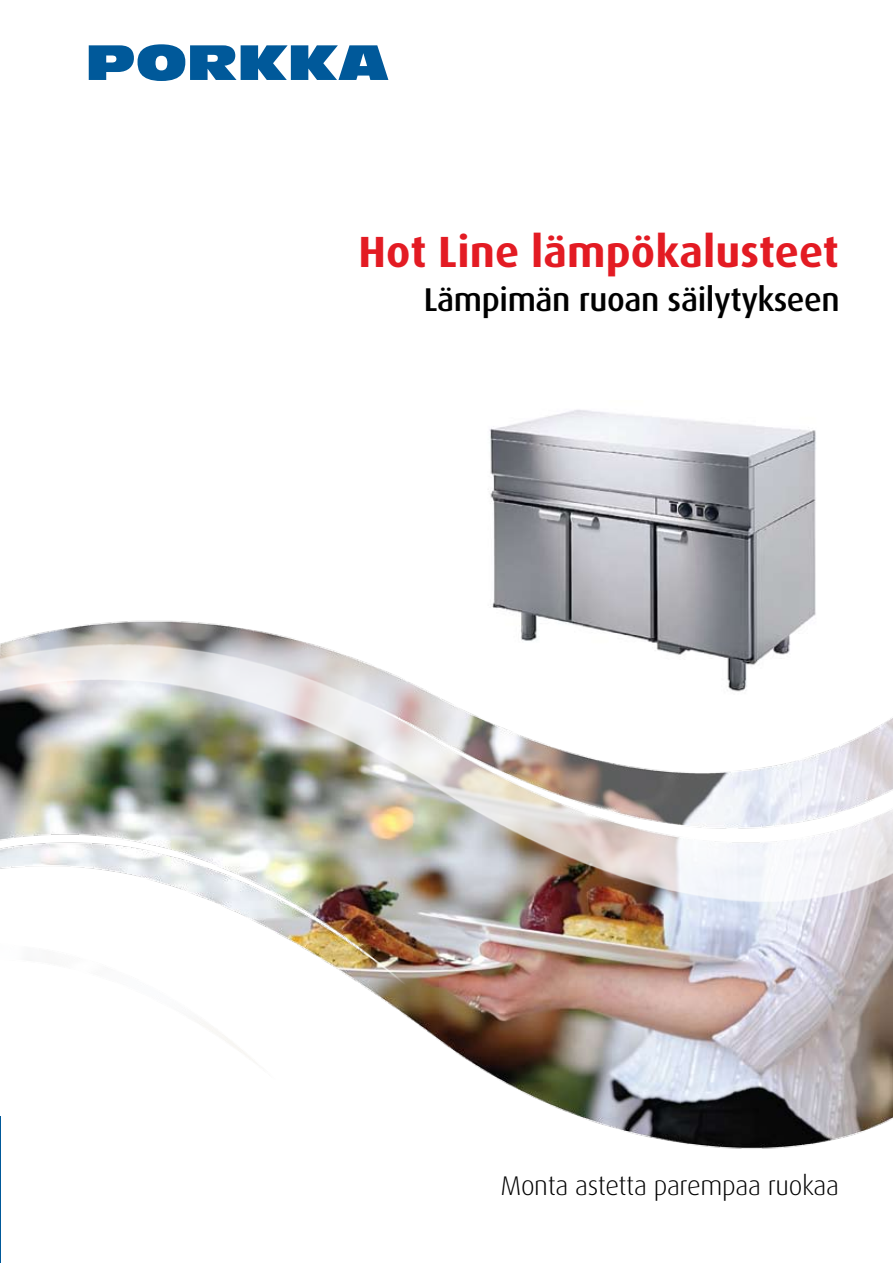
<style>
.page{position:relative;width:893px;height:1263px;background:#fff}
.page>*{position:absolute;margin:0;border:0;box-sizing:border-box;transform-origin:0 0}
.t1{font:700 43.8px "Dax";letter-spacing:.005em;color:#e31b23}
.t2{font:500 33px "Dax";letter-spacing:-.015em;color:#000}
.t3{font:300 27px "Dax";letter-spacing:-.015em;color:#000}
</style>
<div class="page">
<img style="left:0;top:620px;width:893px;height:529px">
<svg style="left:89px;top:44px;width:299px;height:37px"></svg>
<img style="left:453px;top:409px;width:410px;height:290px">
<hr style="left:0;top:1116px;width:1px;height:147px;background:#00599a">
<p class="t1" style="left:359px;top:227px;width:482px">Hot Line lämpökalusteet</p>
<p class="t2" style="left:424px;top:281px;width:418px">Lämpimän ruoan säilytykseen</p>
<p class="t3" style="left:500px;top:1171px;width:340px">Monta astetta parempaa ruokaa</p>
</div>
